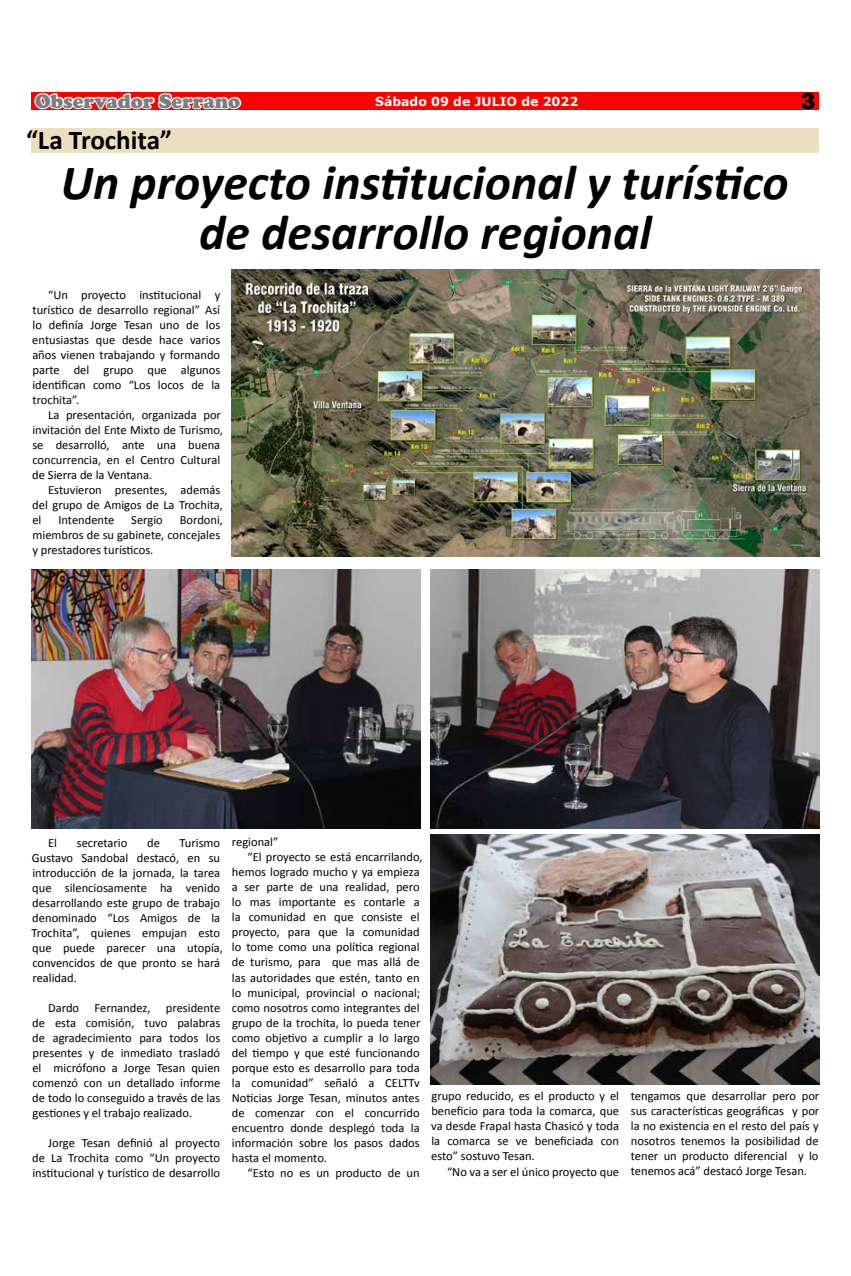
<style>
.page{position:relative;width:851px;height:1276px;background:#fff}
.page>*{position:absolute;margin:0;border:0;box-sizing:border-box;transform-origin:0 0}
.t1{font:italic 700 49.62px/50px "Calibri";color:#000;text-align:center}
.t2{font:700 27.12px "Calibri";color:#000}
.t3{font:800 24.62px "Franklin Gothic";color:#000}
.t4{font:900 20px "Cooper";color:#7c7d80}
.t5{font:12.5px/15px "Calibri";color:#000;text-align:justify}
.t6{font:700 12.5px "Verdana";color:#fff}
</style>
<div class="page">
<div style="left:32px;top:129px;width:787px;height:24px;background:#ebdfbf"></div>
<div style="left:32px;top:92px;width:787px;height:18px;background:#f00"></div>
<svg style="left:32px;top:92px;width:211px;height:37px"></svg>
<img style="left:231px;top:270px;width:588px;height:286px">
<img style="left:32px;top:569px;width:388px;height:259px">
<img style="left:431px;top:569px;width:388px;height:259px">
<img style="left:431px;top:834px;width:388px;height:250px">
<h3 class="t4" style="left:35px;top:89px;width:207px">Observador Serrano</h3>
<p class="t6" style="left:375px;top:92px;width:204px">Sábado 09 de JULIO de 2022</p>
<h3 class="t3" style="left:800px;top:85px;width:16px">3</h3>
<h2 class="t2" style="left:26px;top:123px;width:147px">“La Trochita”</h2>
<h1 class="t1" style="left:61px;top:158px;width:729px">Un proyecto institucional y turístico de desarrollo regional</h1>
<p class="t5" style="left:32px;top:287px;width:189px;text-indent:16px">“Un proyecto institucional y turístico de desarrollo regional” Así lo definía Jorge Tesan uno de los entusiastas que desde hace varios años vienen trabajando y formando parte del grupo que algunos identifican como “Los locos de la trochita”.</p>
<p class="t5" style="left:32px;top:407px;width:192px;text-align:left;text-indent:16px">La presentación, organizada por invitación del Ente Mixto de Turismo, se desarrolló, ante una buena concurrencia, en el Centro Cultural de Sierra de la Ventana.</p>
<p class="t5" style="left:32px;top:482px;width:192px;text-align:left;text-indent:16px">Estuvieron presentes, además del grupo de Amigos de La Trochita, el</p>
<p class="t5" style="left:32px;top:512px;width:192px;text-align:left;text-indent:147px">Bordoni, miembros de su gabinete, concejales y prestadores turísticos.</p>
<p class="t5" style="left:58px;top:512px;width:57px">Intendente</p>
<p class="t5" style="left:131px;top:512px;width:33px">Sergio</p>
<p class="t5" style="left:48px;top:835px;width:10px">El</p>
<p class="t5" style="left:77px;top:835px;width:52px">secretario</p>
<p class="t5" style="left:147px;top:835px;width:14px">de</p>
<p class="t5" style="left:31px;top:835px;width:193px;text-align:left;text-indent:148px">Turismo<br>Gustavo Sandobal destacó, en su introducción de la jornada, la tarea que silenciosamente ha venido desarrollando este grupo de trabajo denominado “Los Amigos de la<br>Trochita”, quienes empujan esto que puede parecer una utopía, convencidos de que pronto se hará realidad.</p>
<p class="t5" style="left:32px;top:1000px;width:189px;text-indent:16px">Dardo Fernandez, presidente de esta comisión, tuvo palabras de agradecimiento para todos los presentes y de inmediato trasladó el micrófono a Jorge Tesan quien comenzó con un detallado informe de todo lo conseguido a través de las gestiones y el trabajo realizado.</p>
<p class="t5" style="left:32px;top:1135px;width:189px;text-indent:16px">Jorge Tesan definió al proyecto de La Trochita como “Un proyecto institucional y turístico de desarrollo</p>
<p class="t5" style="left:232px;top:835px;width:48px">regional”</p>
<p class="t5" style="left:247px;top:850px;width:176px">“El proyecto se está encarrilando,</p>
<p class="t5" style="left:232px;top:865px;width:189px">hemos logrado mucho y ya empieza</p>
<p class="t5" style="left:232px;top:880px;width:189px">a ser parte de una realidad, pero</p>
<p class="t5" style="left:232px;top:895px;width:189px">lo mas importante es contarle a</p>
<p class="t5" style="left:232px;top:910px;width:189px">la comunidad en que consiste el</p>
<p class="t5" style="left:232px;top:925px;width:189px">proyecto, para que la comunidad</p>
<p class="t5" style="left:232px;top:940px;width:189px">lo tome como una política regional</p>
<p class="t5" style="left:232px;top:955px;width:189px">de turismo, para que mas allá de</p>
<p class="t5" style="left:232px;top:970px;width:189px">las autoridades que estén, tanto en</p>
<p class="t5" style="left:232px;top:985px;width:190px">lo municipal, provincial o nacional;</p>
<p class="t5" style="left:232px;top:1000px;width:189px">como nosotros como integrantes del</p>
<p class="t5" style="left:232px;top:1015px;width:190px">grupo de la trochita, lo pueda tener</p>
<p class="t5" style="left:232px;top:1030px;width:189px">como objetivo a cumplir a lo largo</p>
<p class="t5" style="left:232px;top:1045px;width:189px">del tiempo y que esté funcionando</p>
<p class="t5" style="left:232px;top:1060px;width:189px">porque esto es desarrollo para toda</p>
<p class="t5" style="left:232px;top:1075px;width:189px">la comunidad” señaló a CELTTv</p>
<p class="t5" style="left:232px;top:1090px;width:189px">Noticias Jorge Tesan, minutos antes</p>
<p class="t5" style="left:232px;top:1105px;width:189px">de comenzar con el concurrido</p>
<p class="t5" style="left:232px;top:1120px;width:189px">encuentro donde desplegó toda la</p>
<p class="t5" style="left:232px;top:1135px;width:189px">información sobre los pasos dados</p>
<p class="t5" style="left:232px;top:1150px;width:97px">hasta el momento.</p>
<p class="t5" style="left:247px;top:1165px;width:173px">“Esto no es un producto de un</p>
<p class="t5" style="left:431px;top:1089px;width:189px">grupo reducido, es el producto y el beneficio para toda la comarca, que va desde Frapal hasta Chasicó y toda la comarca se ve beneficiada con esto” sostuvo Tesan.</p>
<p class="t5" style="left:447px;top:1164px;width:173px">“No va a ser el único proyecto que</p>
<p class="t5" style="left:630px;top:1088px;width:190px">tengamos que desarrollar pero por sus características geográficas y por la no existencia en el resto del país y nosotros tenemos la posibilidad de tener un producto diferencial y lo tenemos acá” destacó Jorge Tesan.</p>
</div>
